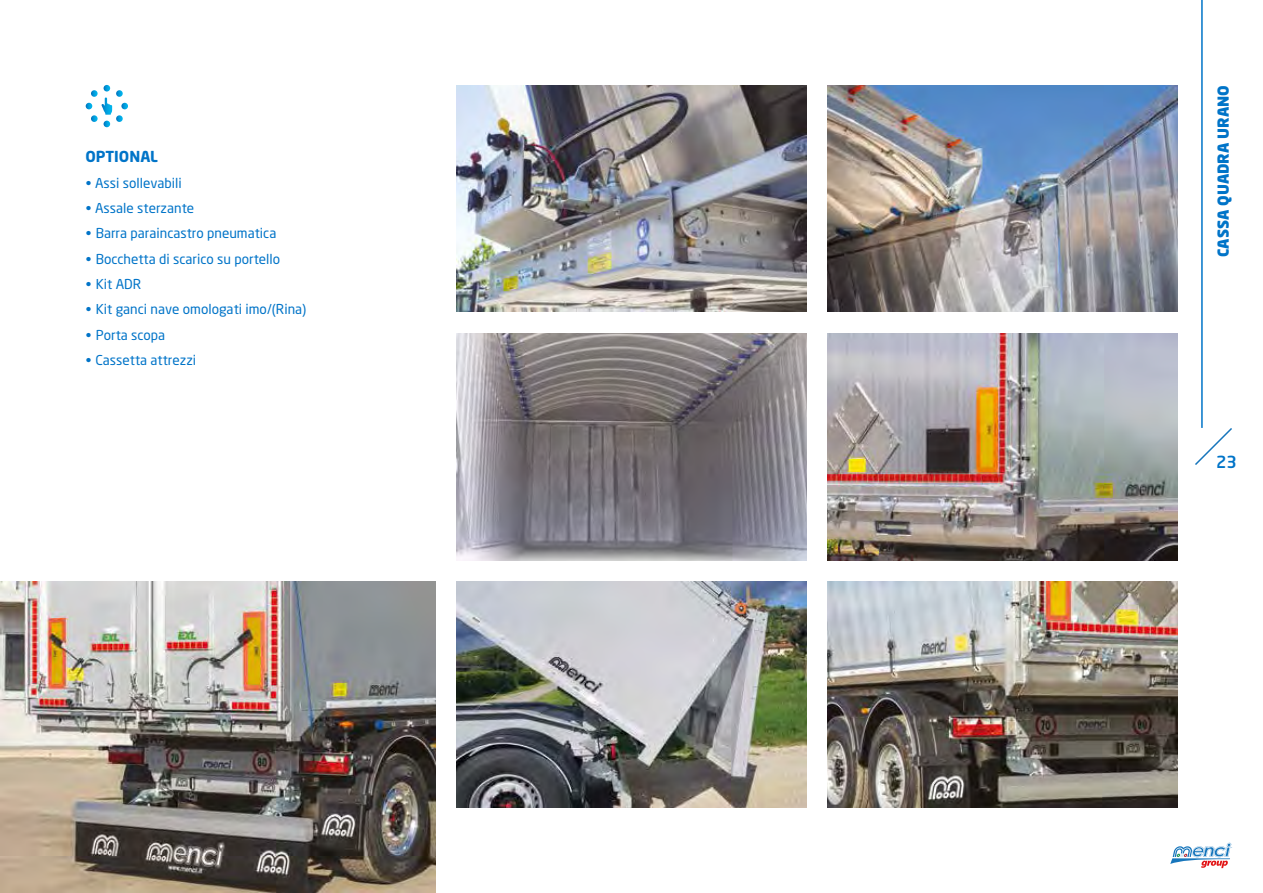
<style>
.page{position:relative;width:1263px;height:893px;background:#fff}
.page>*{position:absolute;margin:0;border:0;box-sizing:border-box;transform-origin:0 0}
.t1{font:500 16.5px "Neo Sans W1 G";color:#0074c8}
.t2{font:900 15px "Neo Sans W1 G";color:#0074c8}
.t3{font:700 15px "Neo Sans W1 G";color:#0074c8}
.t4{font:13.5px "Neo Sans W1 G";color:#0074c8}
</style>
<div class="page">
<svg style="left:1195px;top:428px;width:37px;height:37px"></svg>
<svg style="left:1170px;top:843px;width:62px;height:25px"></svg>
<svg style="left:86px;top:85px;width:42px;height:42px"></svg>
<hr style="left:1201px;top:0;width:2px;height:428px;background:#0074c8">
<img style="left:0;top:581px;width:435px;height:312px">
<img style="left:456px;top:581px;width:350px;height:227px">
<img style="left:456px;top:85px;width:350px;height:227px">
<img style="left:827px;top:333px;width:351px;height:227px">
<img style="left:456px;top:333px;width:350px;height:227px">
<img style="left:827px;top:581px;width:351px;height:227px">
<img style="left:827px;top:85px;width:351px;height:227px">
<p class="t3" style="left:85px;top:147px;width:74px">OPTIONAL</p>
<p class="t4" style="left:86px;top:175px;width:98px">• Assi sollevabili</p>
<p class="t4" style="left:86px;top:200px;width:110px">• Assale sterzante</p>
<p class="t4" style="left:86px;top:225px;width:192px">• Barra paraincastro pneumatica</p>
<p class="t4" style="left:86px;top:250px;width:196px">• Bocchetta di scarico su portello</p>
<p class="t4" style="left:86px;top:276px;width:57px">• Kit ADR</p>
<p class="t4" style="left:86px;top:301px;width:222px">• Kit ganci nave omologati imo/(Rina)</p>
<p class="t4" style="left:86px;top:326px;width:81px">• Porta scopa</p>
<p class="t4" style="left:86px;top:351px;width:112px">• Cassetta attrezzi</p>
<p class="t2" style="left:1213px;top:257px;width:174px;rotate:-90deg">CASSA QUADRA URANO</p>
<p class="t1" style="left:1216px;top:451px;width:22px">23</p>
</div>
